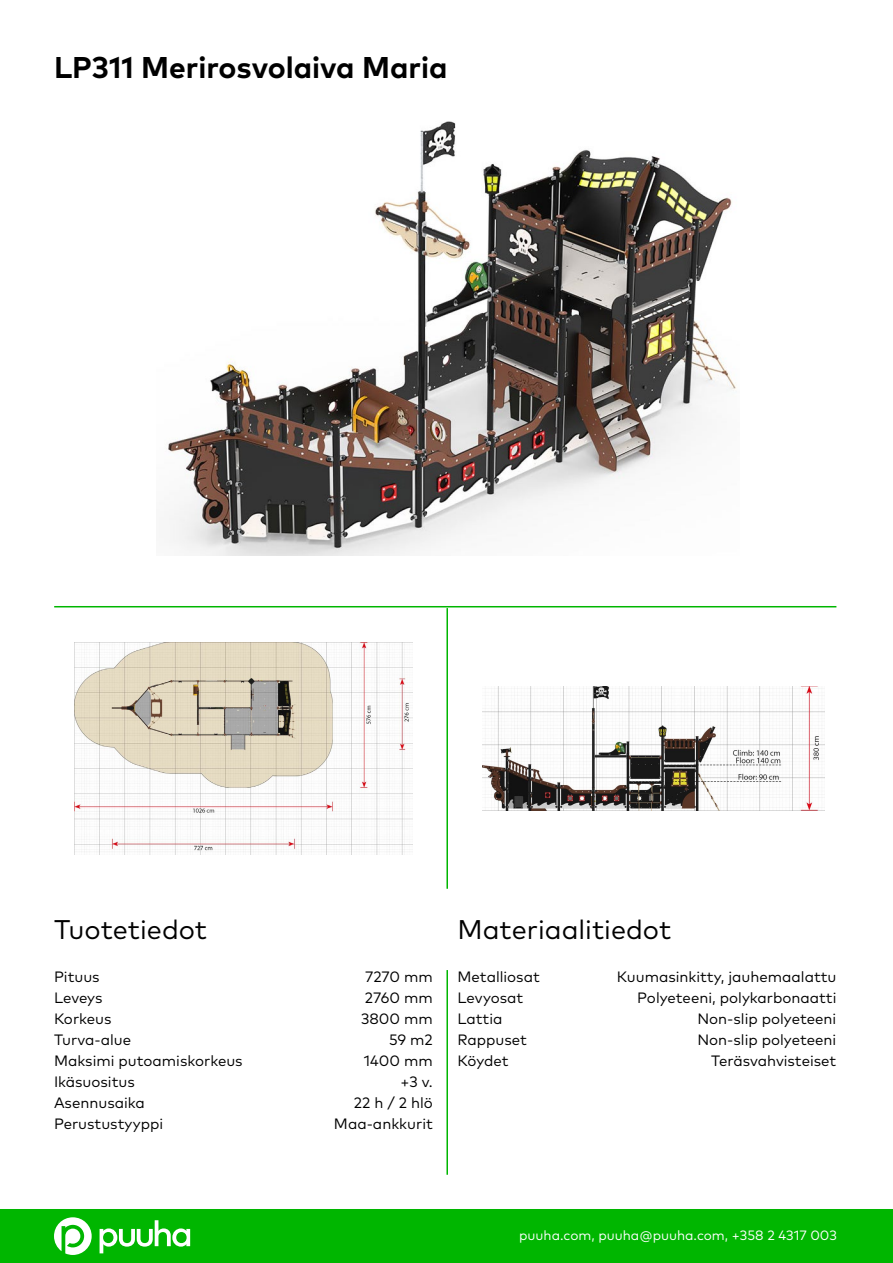
<style>
.page{position:relative;width:893px;height:1263px;background:#fff}
.page>*{position:absolute;margin:0;border:0;box-sizing:border-box;transform-origin:0 0}
.t1{font:700 30px "Mark Pro";color:#000}
.t2{font:27px "Mark Pro";color:#000}
.t3{font:15px/21px "Mark Pro";color:#000;text-align:right}
.t4{font:13.5px "Mark Pro";color:#fff}
</style>
<div class="page">
<div style="left:0;top:1209px;width:893px;height:54px;background:#00b600"></div>
<hr style="left:446px;top:970px;width:2px;height:205px;background:#00b600">
<hr style="left:446px;top:608px;width:2px;height:281px;background:#00b600">
<hr style="left:54px;top:606px;width:782px;height:1px;background:#00b600">
<svg style="left:54px;top:1217px;width:38px;height:38px"></svg>
<svg style="left:100px;top:1220px;width:90px;height:33px"></svg>
<img style="left:482px;top:687px;width:342px;height:123px">
<img style="left:74px;top:642px;width:338px;height:213px">
<img style="left:168px;top:121px;width:569px;height:434px">
<h1 class="t1" style="left:54px;top:44px;width:395px">LP311 Merirosvolaiva Maria</h1>
<h2 class="t2" style="left:54px;top:909px;width:155px">Tuotetiedot</h2>
<h2 class="t2" style="left:458px;top:909px;width:215px">Materiaalitiedot</h2>
<p class="t3" style="left:617px;top:965px;width:221px">Kuumasinkitty, jauhemaalattu<br>Polyeteeni, polykarbonaatti<br>Non-slip polyeteeni<br>Non-slip polyeteeni<br>Teräsvahvisteiset</p>
<p class="t3" style="left:458px;top:965px;width:84px;text-align:left">Metalliosat<br>Levyosat<br>Lattia<br>Rappuset<br>Köydet</p>
<p class="t3" style="left:54px;top:965px;width:190px;text-align:left">Pituus<br>Leveys<br>Korkeus<br>Turva-alue<br>Maksimi putoamiskorkeus<br>Ikäsuositus<br>Asennusaika<br>Perustustyyppi</p>
<p class="t3" style="left:334px;top:965px;width:100px">7270 mm<br>2760 mm<br>3800 mm<br>59 m2<br>1400 mm<br>+3 v.<br>22 h / 2 hlö<br>Maa-ankkurit</p>
<p class="t4" style="left:519px;top:1225px;width:319px">puuha.com, puuha@puuha.com, +358 2 4317 003</p>
</div>
